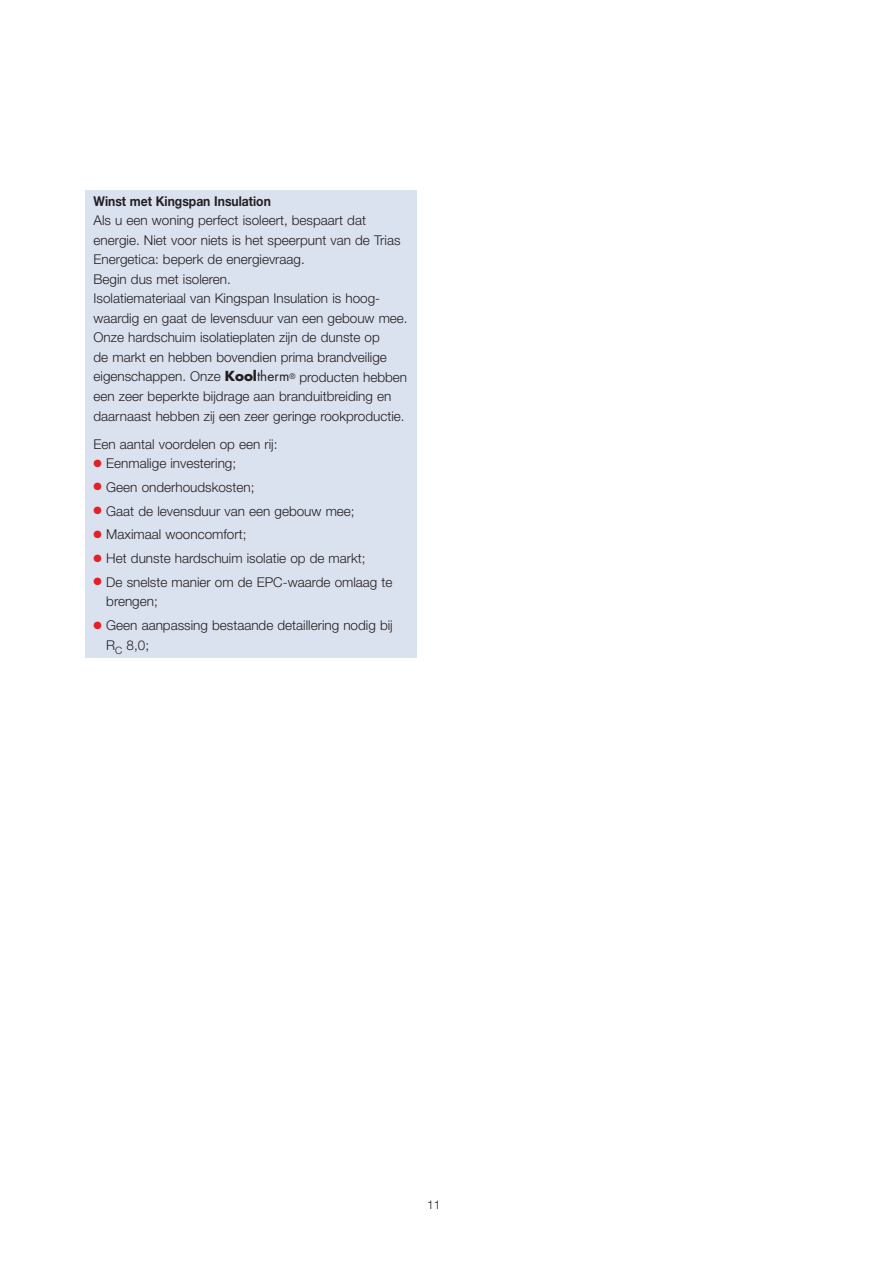
<style>
.page{position:relative;width:893px;height:1263px;background:#fff}
.page>*{position:absolute;margin:0;border:0;box-sizing:border-box;transform-origin:0 0}
.t1{font:300 13.5px/19.5px "Helvetica Neue LT Std";color:#231f20}
.t2{font:700 13.5px "Helvetica Neue LT Std";color:#231f20;scale:.9 1}
.t3{font:300 12px "Helvetica Neue LT Std";color:#231f20}
.s1{font-family:"Futura Std";font-weight:700}
.s2{font-family:"Futura Std";font-weight:400}
.s3{color:#e41f25}
</style>
<div class="page">
<div style="left:85px;top:190px;width:332px;height:472px;background:#dbe2ef"></div>
<div style="left:79px;top:658px;width:351px;height:135px;background:#fff"></div>
<p class="t2" style="left:94px;top:193px;width:199px">Winst met Kingspan Insulation</p>
<p class="t1" style="left:94px;top:211px;width:316px">Als u een woning perfect isoleert, bespaart dat energie. Niet voor niets is het speerpunt van de Trias Energetica: beperk de energievraag.<br>Begin dus met isoleren.<br>Isolatiemateriaal van Kingspan Insulation is hoog&shy;waardig en gaat de levensduur van een gebouw mee.<br>Onze hardschuim isolatieplaten zijn de dunste op<br>de markt en hebben bovendien prima brandveilige eigenschappen. Onze <span class="s1">Kool</span><span class="s2">therm</span><sup>®</sup> producten hebben een zeer beperkte bijdrage aan branduitbreiding en daarnaast hebben zij een zeer geringe rookproductie.</p>
<p class="t1" style="left:94px;top:434px;width:185px">Een aantal voordelen op een rij:</p>
<p class="t1" style="left:94px;top:453px;width:144px"><span class="s3">●</span> Eenmalige investering;</p>
<p class="t1" style="left:94px;top:477px;width:162px"><span class="s3">●</span> Geen onderhoudskosten;</p>
<p class="t1" style="left:94px;top:501px;width:263px"><span class="s3">●</span> Gaat de levensduur van een gebouw mee;</p>
<p class="t1" style="left:94px;top:524px;width:154px"><span class="s3">●</span> Maximaal wooncomfort;</p>
<p class="t1" style="left:94px;top:548px;width:274px"><span class="s3">●</span> Het dunste hardschuim isolatie op de markt;</p>
<p class="t1" style="left:106px;top:572px;width:288px;text-indent:-13px"><span class="s3">●</span> De snelste manier om de EPC-waarde omlaag te brengen;</p>
<p class="t1" style="left:106px;top:615px;width:288px;text-indent:-13px"><span class="s3">●</span> Geen aanpassing bestaande detaillering nodig bij<br>R<sub>C</sub> 8,0;</p>
<p class="t3" style="left:427px;top:1198px;width:15px">11</p>
</div>
